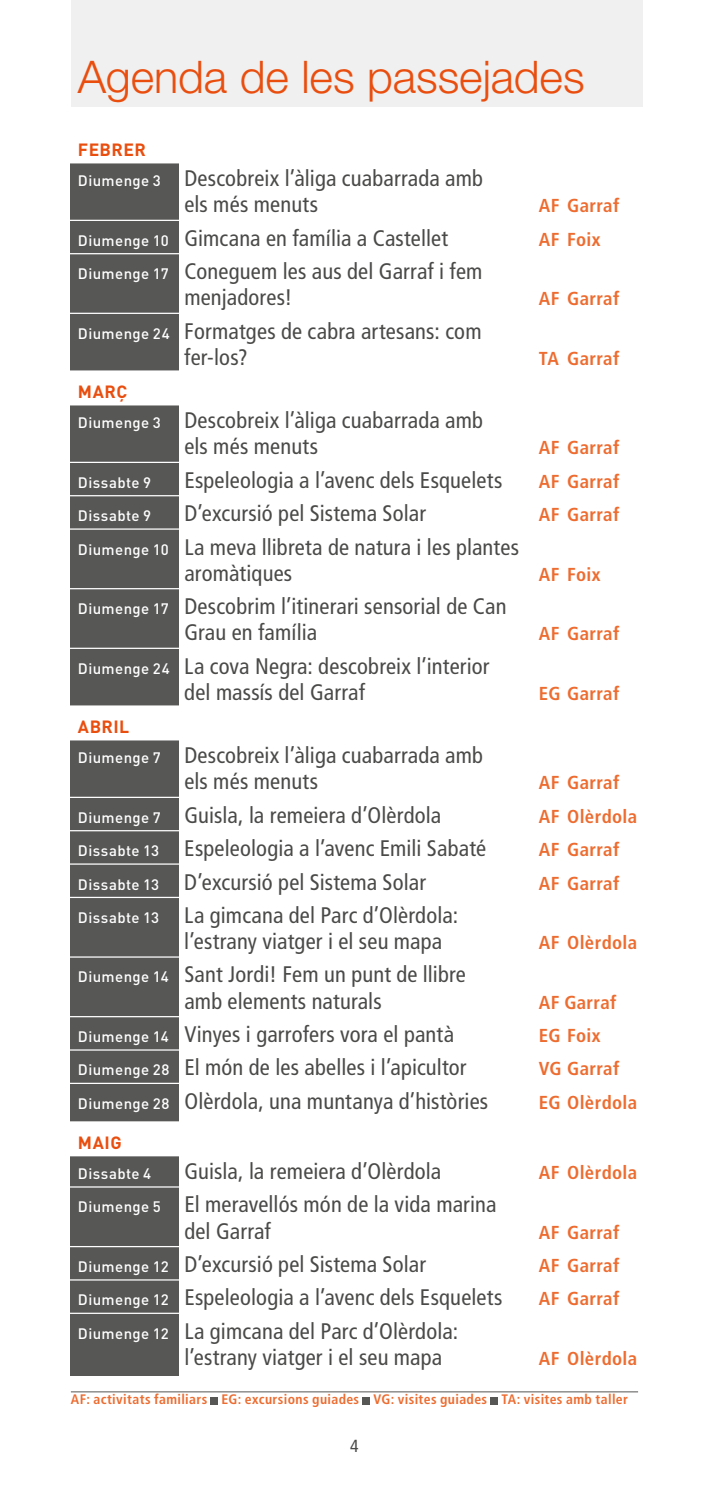
<style>
.page{position:relative;width:709px;height:1489px;background:#fff}
.page>*{position:absolute;margin:0;border:0;box-sizing:border-box;transform-origin:0 0}
.t1{font:300 45px "Helvetica Neue LT Std";color:#e94e0f}
.t2{font:condensed 22.5px/26.2px "Frutiger LT Std";letter-spacing:.005em;color:#4a4a49}
.t3{font:700 condensed 18.75px "Frutiger LT Std";letter-spacing:.02em;color:#ed6c30}
.t4{font:700 17.5px "DIN";letter-spacing:.02em;color:#e94e0f}
.t5{font:condensed 17.5px "Frutiger LT Std";color:#4a4a49}
.t6{font:500 15px "DIN";letter-spacing:.03em;color:#fff}
.t7{font:700 condensed 13.75px "Frutiger LT Std";letter-spacing:.025em;color:#ed6c30}
.s1{font-family:"DIN";font-weight:500;font-stretch:normal;font-size:15px;color:#fff}
</style>
<div class="page">
<div style="left:71px;top:0;width:571px;height:107px;background:#f0f0f0"></div>
<div style="left:71px;top:156px;width:108px;height:1219px;background:#575756"></div>
<div style="left:64px;top:128px;width:574px;height:35px;background:#fff"></div>
<hr style="left:64px;top:220px;width:574px;height:1px;background:#fff">
<hr style="left:64px;top:253px;width:574px;height:1px;background:#fff">
<hr style="left:64px;top:313px;width:574px;height:1px;background:#fff">
<div style="left:64px;top:370px;width:574px;height:35px;background:#fff"></div>
<hr style="left:64px;top:461px;width:574px;height:2px;background:#fff">
<hr style="left:64px;top:495px;width:574px;height:1px;background:#fff">
<hr style="left:64px;top:528px;width:574px;height:1px;background:#fff">
<hr style="left:64px;top:588px;width:574px;height:1px;background:#fff">
<hr style="left:64px;top:647px;width:574px;height:2px;background:#fff">
<div style="left:64px;top:705px;width:574px;height:35px;background:#fff"></div>
<hr style="left:64px;top:796px;width:574px;height:2px;background:#fff">
<hr style="left:64px;top:830px;width:574px;height:1px;background:#fff">
<hr style="left:64px;top:863px;width:574px;height:1px;background:#fff">
<hr style="left:64px;top:896px;width:574px;height:2px;background:#fff">
<hr style="left:64px;top:956px;width:574px;height:1px;background:#fff">
<hr style="left:64px;top:1015px;width:574px;height:2px;background:#fff">
<hr style="left:64px;top:1049px;width:574px;height:1px;background:#fff">
<hr style="left:64px;top:1082px;width:574px;height:1px;background:#fff">
<div style="left:64px;top:1121px;width:574px;height:35px;background:#fff"></div>
<hr style="left:64px;top:1186px;width:574px;height:1px;background:#fff">
<hr style="left:64px;top:1245px;width:574px;height:2px;background:#fff">
<hr style="left:64px;top:1279px;width:574px;height:1px;background:#fff">
<hr style="left:64px;top:1312px;width:574px;height:1px;background:#fff">
<hr style="left:71px;top:1391px;width:567px;height:1px;background:#575756">
<div style="left:211px;top:1396px;width:7px;height:8px;background:#575756"></div>
<div style="left:363px;top:1396px;width:7px;height:8px;background:#575756"></div>
<div style="left:491px;top:1396px;width:7px;height:8px;background:#575756"></div>
<h1 class="t1" style="left:78px;top:49px;width:508px">Agenda de les passejades</h1>
<p class="t4" style="left:78px;top:139px;width:69px">FEBRER</p>
<p class="t2" style="left:184px;top:165px;width:300px;text-indent:-106px"><span class="s1">Diumenge 3</span> Descobreix l’àliga cuabarrada amb els més menuts</p>
<p class="t3" style="left:539px;top:195px;width:82px">AF Garraf</p>
<p class="t2" style="left:78px;top:225px;width:371px"><span class="s1">Diumenge 10</span> Gimcana en família a Castellet</p>
<p class="t3" style="left:539px;top:228px;width:63px">AF Foix</p>
<p class="t2" style="left:184px;top:258px;width:299px;text-indent:-106px"><span class="s1">Diumenge 17</span> Coneguem les aus del Garraf i fem menjadores!</p>
<p class="t3" style="left:539px;top:288px;width:82px">AF Garraf</p>
<p class="t2" style="left:184px;top:318px;width:299px;text-indent:-106px"><span class="s1">Diumenge 24</span> Formatges de cabra artesans: com fer-los?</p>
<p class="t4" style="left:78px;top:380px;width:51px">MARÇ</p>
<p class="t2" style="left:184px;top:407px;width:300px;text-indent:-106px"><span class="s1">Diumenge 3</span> Descobreix l’àliga cuabarrada amb els més menuts</p>
<p class="t3" style="left:539px;top:347px;width:82px">TA Garraf</p>
<p class="t3" style="left:539px;top:437px;width:82px">AF Garraf</p>
<p class="t6" style="left:78px;top:473px;width:75px">Dissabte 9</p>
<p class="t2" style="left:184px;top:467px;width:319px">Espeleologia a l’avenc dels Esquelets</p>
<p class="t3" style="left:539px;top:470px;width:82px">AF Garraf</p>
<p class="t6" style="left:78px;top:506px;width:75px">Dissabte 9</p>
<p class="t2" style="left:184px;top:500px;width:243px">D’excursió pel Sistema Solar</p>
<p class="t3" style="left:539px;top:503px;width:82px">AF Garraf</p>
<p class="t2" style="left:184px;top:533px;width:336px;text-indent:-106px"><span class="s1">Diumenge 10</span> La meva llibreta de natura i les plantes aromàtiques</p>
<p class="t3" style="left:539px;top:563px;width:63px">AF Foix</p>
<p class="t2" style="left:184px;top:593px;width:324px;text-indent:-106px"><span class="s1">Diumenge 17</span> Descobrim l’itinerari sensorial de Can<br>Grau en família</p>
<p class="t2" style="left:184px;top:653px;width:307px;text-indent:-106px"><span class="s1">Diumenge 24</span> La cova Negra: descobreix l’interior del massís del Garraf</p>
<p class="t4" style="left:78px;top:715px;width:53px">ABRIL</p>
<p class="t2" style="left:184px;top:742px;width:300px;text-indent:-106px"><span class="s1">Diumenge 7</span> Descobreix l’àliga cuabarrada amb els més menuts</p>
<p class="t3" style="left:539px;top:622px;width:82px">AF Garraf</p>
<p class="t3" style="left:539px;top:682px;width:82px">EG Garraf</p>
<p class="t3" style="left:539px;top:771px;width:82px">AF Garraf</p>
<p class="t2" style="left:78px;top:802px;width:365px"><span class="s1">Diumenge 7</span> Guisla, la remeiera d’Olèrdola</p>
<p class="t3" style="left:539px;top:805px;width:100px">AF Olèrdola</p>
<p class="t2" style="left:78px;top:835px;width:410px"><span class="s1">Dissabte 13</span> Espeleologia a l’avenc Emili Sabaté</p>
<p class="t3" style="left:539px;top:838px;width:82px">AF Garraf</p>
<p class="t2" style="left:78px;top:868px;width:349px"><span class="s1">Dissabte 13</span> D’excursió pel Sistema Solar</p>
<p class="t3" style="left:539px;top:871px;width:82px">AF Garraf</p>
<p class="t2" style="left:184px;top:902px;width:275px;text-indent:-106px"><span class="s1">Dissabte 13</span> La gimcana del Parc d’Olèrdola: l’estrany viatger i el seu mapa</p>
<p class="t3" style="left:539px;top:931px;width:100px">AF Olèrdola</p>
<p class="t2" style="left:184px;top:961px;width:283px;text-indent:-106px"><span class="s1">Diumenge 14</span> Sant Jordi! Fem un punt de llibre amb elements naturals</p>
<p class="t3" style="left:539px;top:991px;width:79px">AF Garraf</p>
<p class="t2" style="left:78px;top:1021px;width:377px"><span class="s1">Diumenge 14</span> Vinyes i garrofers vora el pantà</p>
<p class="t3" style="left:539px;top:1024px;width:63px">EG Foix</p>
<p class="t2" style="left:78px;top:1054px;width:390px"><span class="s1">Diumenge 28</span> El món de les abelles i l’apicultor</p>
<p class="t3" style="left:539px;top:1057px;width:82px">VG Garraf</p>
<p class="t2" style="left:78px;top:1087px;width:412px"><span class="s1">Diumenge 28</span> Olèrdola, una muntanya d’històries</p>
<p class="t3" style="left:539px;top:1091px;width:100px">EG Olèrdola</p>
<p class="t4" style="left:78px;top:1131px;width:45px">MAIG</p>
<p class="t6" style="left:78px;top:1163px;width:75px">Dissabte 4</p>
<p class="t2" style="left:184px;top:1158px;width:258px">Guisla, la remeiera d’Olèrdola</p>
<p class="t3" style="left:539px;top:1161px;width:100px">AF Olèrdola</p>
<p class="t2" style="left:184px;top:1191px;width:314px;text-indent:-106px"><span class="s1">Diumenge 5</span> El meravellós món de la vida marina del Garraf</p>
<p class="t3" style="left:539px;top:1220px;width:82px">AF Garraf</p>
<p class="t2" style="left:78px;top:1251px;width:349px"><span class="s1">Diumenge 12</span> D’excursió pel Sistema Solar</p>
<p class="t3" style="left:539px;top:1254px;width:82px">AF Garraf</p>
<p class="t2" style="left:78px;top:1284px;width:426px"><span class="s1">Diumenge 12</span> Espeleologia a l’avenc dels Esquelets</p>
<p class="t3" style="left:539px;top:1287px;width:82px">AF Garraf</p>
<p class="t2" style="left:184px;top:1317px;width:275px;text-indent:-106px"><span class="s1">Diumenge 12</span> La gimcana del Parc d’Olèrdola: l’estrany viatger i el seu mapa</p>
<p class="t3" style="left:539px;top:1347px;width:100px">AF Olèrdola</p>
<p class="t7" style="left:71px;top:1391px;width:558px">AF: activitats familiars EG: excursions guiades VG: visites guiades TA: visites amb taller</p>
<p class="t5" style="left:350px;top:1435px;width:10px">4</p>
</div>
